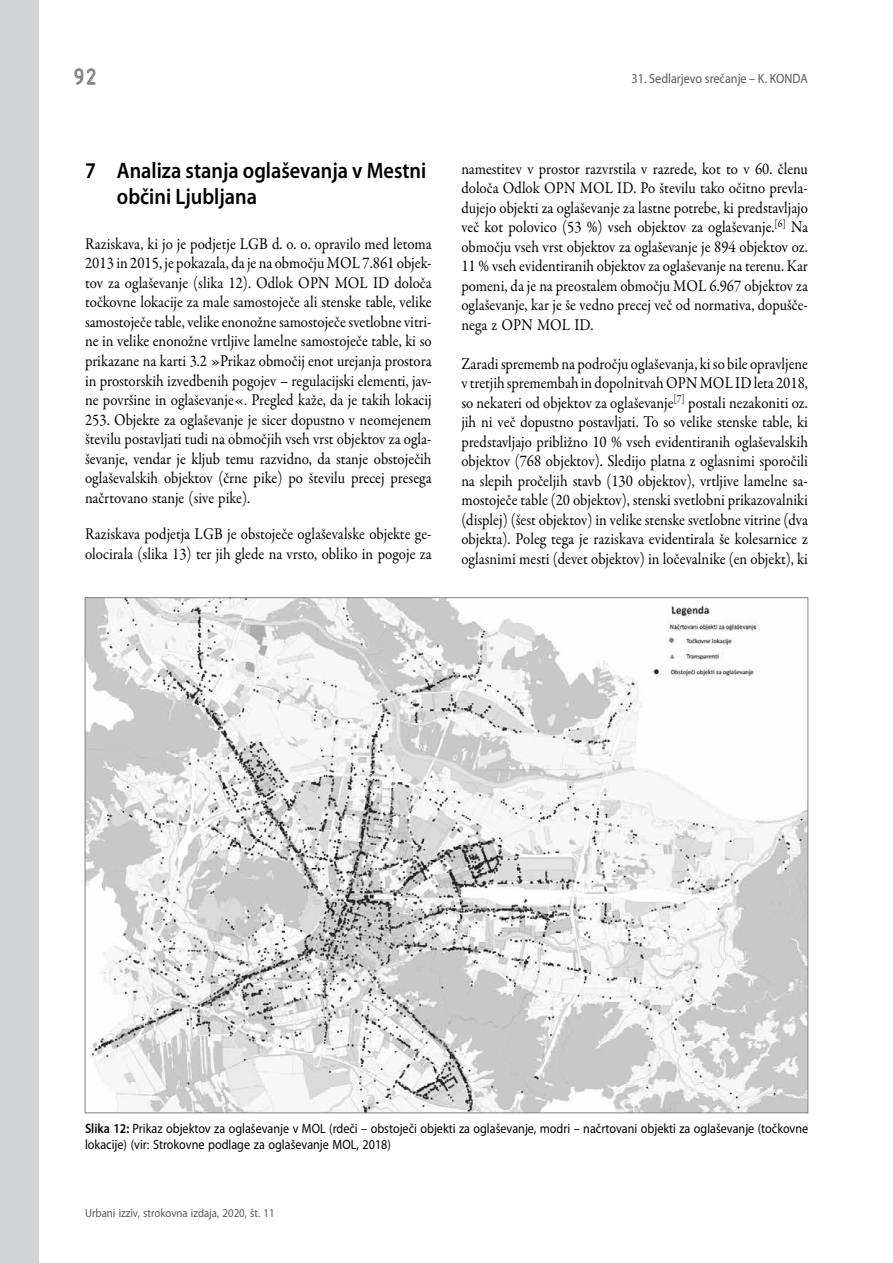
<style>
.page{position:relative;width:893px;height:1263px;background:#fff}
.page>*{position:absolute;margin:0;border:0;box-sizing:border-box;transform-origin:0 0}
.t1{font:24px "ISOCTEUR";color:#808285}
.t2{font:600 22.5px/25.5px "Myriad Pro";color:#000;scale:.9 1}
.t3{font:16.5px/19.5px "Garamond Premr Pro";color:#000;text-align:justify;scale:.9 1}
.t4{font:13.5px/16.5px "Myriad Pro";color:#000;scale:.9 1}
.t5{font:13.5px "Myriad Pro";color:#58595b;scale:.9 1}
.t6{font:12px "Myriad Pro";color:#58595b;scale:.9 1}
.s1{font-weight:600}
</style>
<div class="page">
<svg style="left:74px;top:68px;width:22px;height:17px"></svg>
<img style="left:87px;top:599px;width:719px;height:512px">
<div style="left:0;top:0;width:38px;height:1263px;background:#d1d3d4"></div>
<h1 class="t1" style="left:70px;top:61px;width:31px">92</h1>
<p class="t5" style="left:632px;top:72px;width:197px">31. Sedlarjevo srečanje – K. KONDA</p>
<h2 class="t2" style="left:117px;top:158px;width:345px;text-indent:-32px">7 Analiza stanja oglaševanja v Mestni občini Ljubljana</h2>
<p class="t3" style="left:85px;top:234px;width:387px">Raziskava, ki jo je podjetje LGB d. o. o. opravilo med letoma 2013 in 2015, je pokazala, da je na območju MOL 7.861 objek&shy;tov za oglaševanje (slika 12). Odlok OPN MOL ID določa točkovne lokacije za male samostoječe ali stenske table, velike samostoječe table, velike enonožne samostoječe svetlobne vitri&shy;ne in velike enonožne vrtljive lamelne samostoječe table, ki so prikazane na karti 3.2 »Prikaz območij enot urejanja prostora in prostorskih izvedbenih pogojev – regulacijski elementi, jav&shy;ne površine in oglaševanje«. Pregled kaže, da je takih lokacij 253. Objekte za oglaševanje je sicer dopustno v neomejenem številu postavljati tudi na območjih vseh vrst objektov za ogla&shy;ševanje, vendar je kljub temu razvidno, da stanje obstoječih oglaševalskih objektov (črne pike) po številu precej presega načrtovano stanje (sive pike).</p>
<p class="t3" style="left:85px;top:525px;width:387px">Raziskava podjetja LGB je obstoječe oglaševalske objekte ge&shy;olocirala (slika 13) ter jih glede na vrsto, obliko in pogoje za</p>
<p class="t3" style="left:461px;top:159px;width:387px">namestitev v prostor razvrstila v razrede, kot to v 60. členu določa Odlok OPN MOL ID. Po številu tako očitno prevla&shy;dujejo objekti za oglaševanje za lastne potrebe, ki predstavljajo več kot polovico (53 %) vseh objektov za oglaševanje.<sup>[6]</sup> Na območju vseh vrst objektov za oglaševanje je 894 objektov oz.<br>11 % vseh evidentiranih objektov za oglaševanje na terenu. Kar pomeni, da je na preostalem območju MOL 6.967 objektov za oglaševanje, kar je še vedno precej več od normativa, dopušče&shy;nega z OPN MOL ID.</p>
<p class="t3" style="left:461px;top:354px;width:387px">Zaradi sprememb na področju oglaševanja, ki so bile opravljene v tretjih spremembah in dopolnitvah OPN MOL ID leta 2018, so nekateri od objektov za oglaševanje<sup>[7]</sup> postali nezakoniti oz. jih ni več dopustno postavljati. To so velike stenske table, ki predstavljajo približno 10 % vseh evidentiranih oglaševalskih objektov (768 objektov). Sledijo platna z oglasnimi sporočili na slepih pročeljih stavb (130 objektov), vrtljive lamelne sa&shy;mostoječe table (20 objektov), stenski svetlobni prikazovalniki (displej) (šest objektov) in velike stenske svetlobne vitrine (dva objekta). Poleg tega je raziskava evidentirala še kolesarnice z oglasnimi mesti (devet objektov) in ločevalnike (en objekt), ki</p>
<p class="t4" style="left:85px;top:1120px;width:805px"><span class="s1">Slika 12:</span> Prikaz objektov za oglaševanje v MOL (rdeči – obstoječi objekti za oglaševanje, modri – načrtovani objekti za oglaševanje (točkovne lokacije) (vir: Strokovne podlage za oglaševanje MOL, 2018)</p>
<p class="t6" style="left:85px;top:1206px;width:212px">Urbani izziv, strokovna izdaja, 2020, št. 11</p>
</div>
